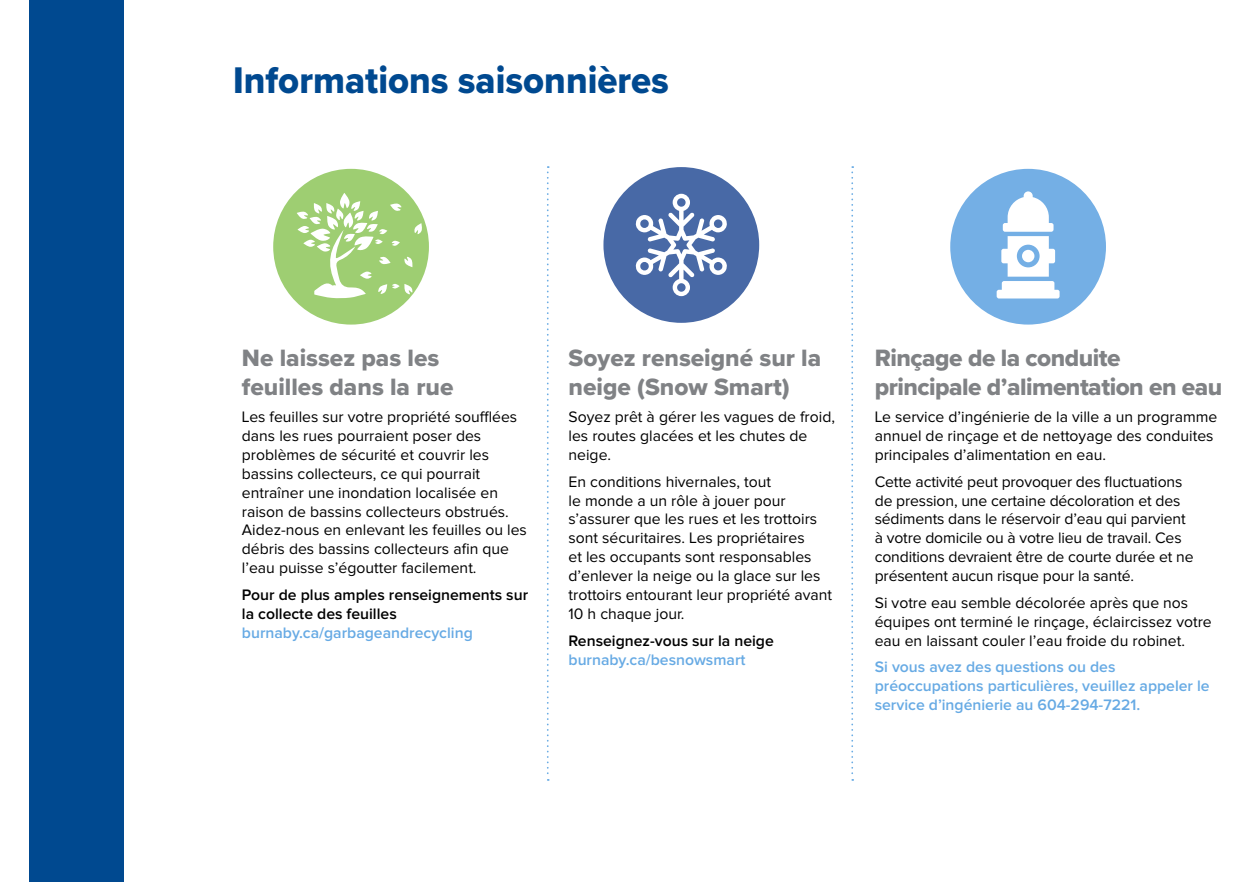
<style>
.page{position:relative;width:1260px;height:882px;background:#fff}
.page>*{position:absolute;margin:0;border:0;box-sizing:border-box;transform-origin:0 0}
.t1{font:38.5px "Proxima Nova Extrabld";color:#004990;scale:.95 1}
.t2{font:24.5px/29.4px "Proxima Nova Extrabld";color:#808285}
.t3{font:24.5px/29.4px "Proxima Nova Extrabld";letter-spacing:-.02em;color:#808285}
.t4{font:15.75px/18.9px "Proxima Nova";color:#000}
.t5{font:600 15.75px/18.9px "Proxima Nova";color:#67aae4}
.t6{font:600 15.75px/18.9px "Proxima Nova";color:#000}
</style>
<div class="page">
<div style="left:30px;top:0;width:94px;height:882px;background:#004990"></div>
<div style="left:603px;top:167px;width:156px;height:156px;background:#4869a6;border-radius:50%"></div>
<svg style="left:636px;top:194px;width:91px;height:102px"></svg>
<div style="left:950px;top:169px;width:156px;height:156px;background:#74afe5;border-radius:50%"></div>
<svg style="left:997px;top:191px;width:63px;height:108px"></svg>
<div style="left:273px;top:169px;width:156px;height:156px;background:#9ece72;border-radius:50%"></div>
<svg style="left:297px;top:193px;width:132px;height:105px"></svg>
<svg style="left:547px;top:166px;width:2px;height:615px"></svg>
<svg style="left:851px;top:166px;width:2px;height:615px"></svg>
<h1 class="t1" style="left:233px;top:52px;width:460px">Informations saisonnières</h1>
<h2 class="t2" style="left:242px;top:343px;width:213px">Ne laissez pas les feuilles dans la rue</h2>
<p class="t4" style="left:242px;top:408px;width:287px">Les feuilles sur votre propriété soufflées dans les rues pourraient poser des problèmes de sécurité et couvrir les bassins collecteurs, ce qui pourrait entraîner une inondation localisée en raison de bassins collecteurs obstrués.<br>Aidez-nous en enlevant les feuilles ou les débris des bassins collecteurs afin que l’eau puisse s’égoutter facilement.</p>
<p class="t6" style="left:242px;top:586px;width:288px">Pour de plus amples renseignements sur la collecte des feuilles</p>
<p class="t5" style="left:242px;top:624px;width:232px">burnaby.ca/garbageandrecycling</p>
<h2 class="t2" style="left:569px;top:343px;width:254px">Soyez renseigné sur la neige (Snow Smart)</h2>
<p class="t4" style="left:569px;top:408px;width:268px">Soyez prêt à gérer les vagues de froid, les routes glacées et les chutes de neige.</p>
<p class="t4" style="left:569px;top:473px;width:265px">En conditions hivernales, tout<br>le monde a un rôle à jouer pour s’assurer que les rues et les trottoirs sont sécuritaires. Les propriétaires<br>et les occupants sont responsables d’enlever la neige ou la glace sur les trottoirs entourant leur propriété avant 10 h chaque jour.</p>
<p class="t6" style="left:569px;top:632px;width:207px">Renseignez-vous sur la neige</p>
<p class="t5" style="left:569px;top:651px;width:178px">burnaby.ca/besnowsmart</p>
<h2 class="t3" style="left:875px;top:343px;width:349px">Rinçage de la conduite principale d’alimentation en eau</h2>
<p class="t4" style="left:875px;top:408px;width:344px">Le service d’ingénierie de la ville a un programme annuel de rinçage et de nettoyage des conduites principales d’alimentation en eau.</p>
<p class="t4" style="left:875px;top:473px;width:320px">Cette activité peut provoquer des fluctuations de pression, une certaine décoloration et des sédiments dans le réservoir d’eau qui parvient à votre domicile ou à votre lieu de travail. Ces conditions devraient être de courte durée et ne présentent aucun risque pour la santé.</p>
<p class="t4" style="left:875px;top:594px;width:339px">Si votre eau semble décolorée après que nos équipes ont terminé le rinçage, éclaircissez votre eau en laissant couler l’eau froide du robinet.</p>
<p class="t5" style="left:875px;top:658px;width:336px">Si vous avez des questions ou des préoccupations particulières, veuillez appeler le service d’ingénierie au 604-294-7221.</p>
</div>
